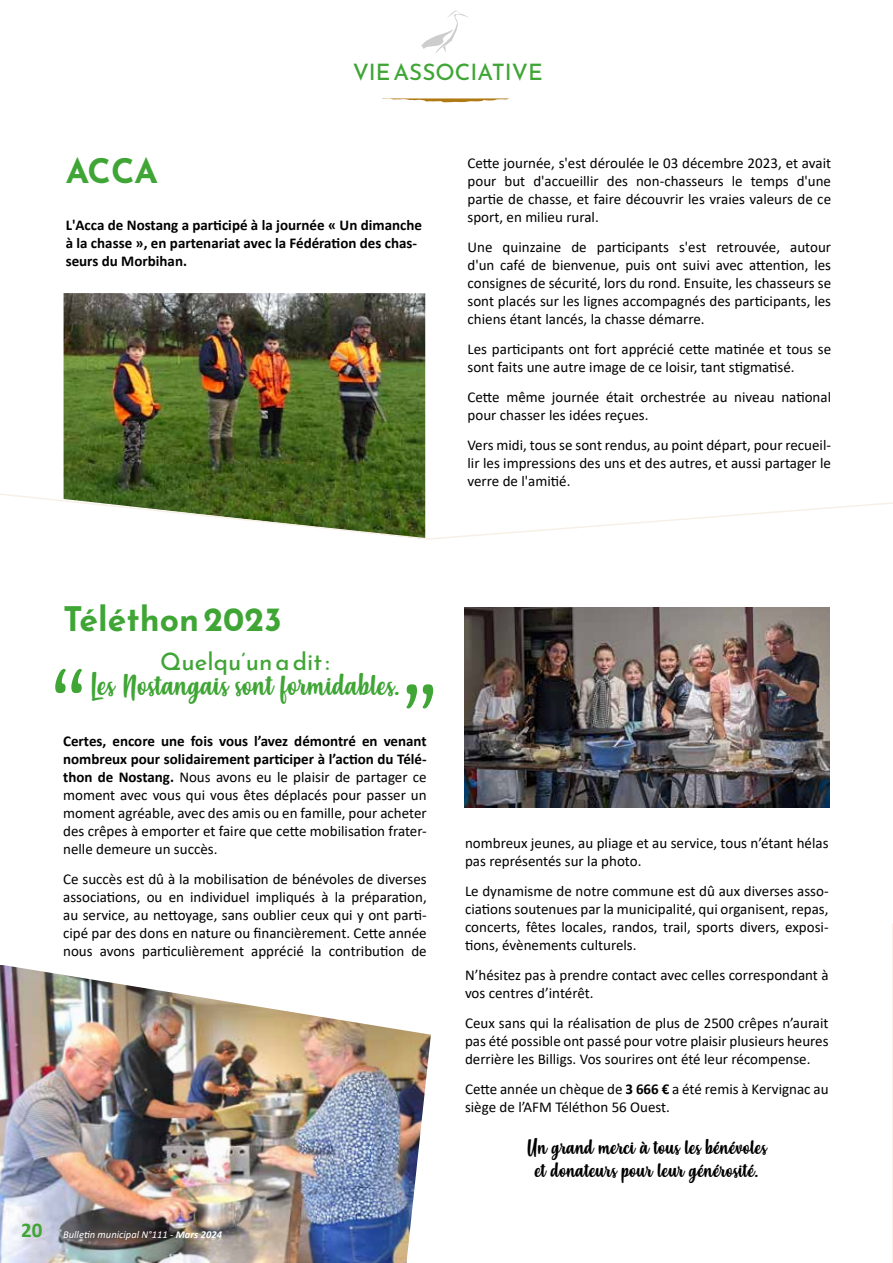
<style>
.page{position:relative;width:893px;height:1263px;background:#fff}
.page>*{position:absolute;margin:0;border:0;box-sizing:border-box;transform-origin:0 0}
.t1{font:700 33.75px "Reem Kufi";color:#3fa535}
.t2{font:28.5px "Misses";color:#3fa535}
.t3{font:24px "Reem Kufi";color:#3fa535}
.t4{font:22.5px "Reem Kufi";color:#3fa535}
.t5{font:19.5px/23.4px "Misses";color:#000;text-align:center}
.t6{font:15px/18px "Calibri";color:#000;text-align:justify}
.t7{font:700 15px/18px "Calibri";color:#000}
.t8{font:italic 10.5px "Calibri";color:#fff}
.s1{font-weight:700}
.s2{font-weight:700;font-style:normal;font-size:21px;color:#3fa535}
</style>
<div class="page">
<img style="left:64px;top:293px;width:361px;height:195px">
<img style="left:0;top:965px;width:431px;height:298px">
<hr style="left:892px;top:923px;width:1px;height:340px;background:#f7f0e7">
<img style="left:464px;top:607px;width:365px;height:200px">
<svg style="left:382px;top:98px;width:127px;height:4px"></svg>
<svg style="left:421px;top:10px;width:48px;height:43px"></svg>
<svg style="left:55px;top:669px;width:27px;height:24px"></svg>
<svg style="left:423px;top:684px;width:10px;height:24px"></svg>
<svg style="left:406px;top:684px;width:11px;height:24px"></svg>
<svg style="left:0;top:488px;width:893px;height:52px"></svg>
<h3 class="t4" style="left:353px;top:53px;width:192px">VIE ASSOCIATIVE</h3>
<h1 class="t1" style="left:66px;top:141px;width:94px">ACCA</h1>
<p class="t7" style="left:66px;top:216px;width:358px">L'Acca de Nostang a participé à la journée « Un dimanche à la chasse », en partenariat avec la Fédération des chas&shy;seurs du Morbihan.</p>
<p class="t6" style="left:468px;top:153px;width:365px">Cette journée, s'est déroulée le 03 décembre 2023, et avait pour but d'accueillir des non-chasseurs le temps d'une partie de chasse, et faire découvrir les vraies valeurs de ce sport, en milieu rural.</p>
<p class="t6" style="left:468px;top:237px;width:365px">Une quinzaine de participants s'est retrouvée, autour d'un café de bienvenue, puis ont suivi avec attention, les consignes de sécurité, lors du rond. Ensuite, les chasseurs se sont placés sur les lignes accompagnés des participants, les chiens étant lancés, la chasse démarre.</p>
<p class="t6" style="left:468px;top:339px;width:365px">Les participants ont fort apprécié cette matinée et tous se sont faits une autre image de ce loisir, tant stigmatisé.</p>
<p class="t6" style="left:468px;top:387px;width:365px">Cette même journée était orchestrée au niveau national pour chasser les idées reçues.</p>
<p class="t6" style="left:468px;top:435px;width:365px">Vers midi, tous se sont rendus, au point départ, pour recueil&shy;lir les impressions des uns et des autres, et aussi partager le verre de l'amitié.</p>
<h1 class="t1" style="left:63px;top:589px;width:220px">Téléthon 2023</h1>
<h3 class="t3" style="left:160px;top:641px;width:171px">Quelqu’un a dit :</h3>
<h2 class="t2" style="left:90px;top:666px;width:312px">Les Nostangais sont formidables.</h2>
<p class="t6" style="left:63px;top:732px;width:365px"><span class="s1">Certes, encore une fois vous l’avez démontré en venant nombreux pour solidairement participer à l’action du Télé&shy;thon de Nostang.</span> Nous avons eu le plaisir de partager ce moment avec vous qui vous êtes déplacés pour passer un moment agréable, avec des amis ou en famille, pour acheter des crêpes à emporter et faire que cette mobilisation frater&shy;nelle demeure un succès.</p>
<p class="t6" style="left:63px;top:870px;width:365px">Ce succès est dû à la mobilisation de bénévoles de diverses associations, ou en individuel impliqués à la préparation, au service, au nettoyage, sans oublier ceux qui y ont parti&shy;cipé par des dons en nature ou financièrement. Cette année nous avons particulièrement apprécié la contribution de</p>
<p class="t8" style="left:21px;top:1227px;width:202px"><span class="s2">20</span> Bulletin municipal N°111 - <span class="s1">Mars 2024</span></p>
<p class="t6" style="left:465px;top:834px;width:365px">nombreux jeunes, au pliage et au service, tous n’étant hélas pas représentés sur la photo.</p>
<p class="t6" style="left:465px;top:882px;width:365px">Le dynamisme de notre commune est dû aux diverses asso&shy;ciations soutenues par la municipalité, qui organisent, repas, concerts, fêtes locales, randos, trail, sports divers, exposi&shy;tions, évènements culturels.</p>
<p class="t6" style="left:465px;top:966px;width:365px">N’hésitez pas à prendre contact avec celles correspondant à vos centres d’intérêt.</p>
<p class="t6" style="left:465px;top:1014px;width:365px">Ceux sans qui la réalisation de plus de 2500 crêpes n’aurait pas été possible ont passé pour votre plaisir plusieurs heures derrière les Billigs. Vos sourires ont été leur récompense.</p>
<p class="t6" style="left:465px;top:1080px;width:365px">Cette année un chèque de <span class="s1">3 666 €</span> a été remis à Kervignac au siège de l’AFM Téléthon 56 Ouest.</p>
<h3 class="t5" style="left:527px;top:1136px;width:242px">Un grand merci à tous les bénévoles et donateurs pour leur générosité.</h3>
</div>
